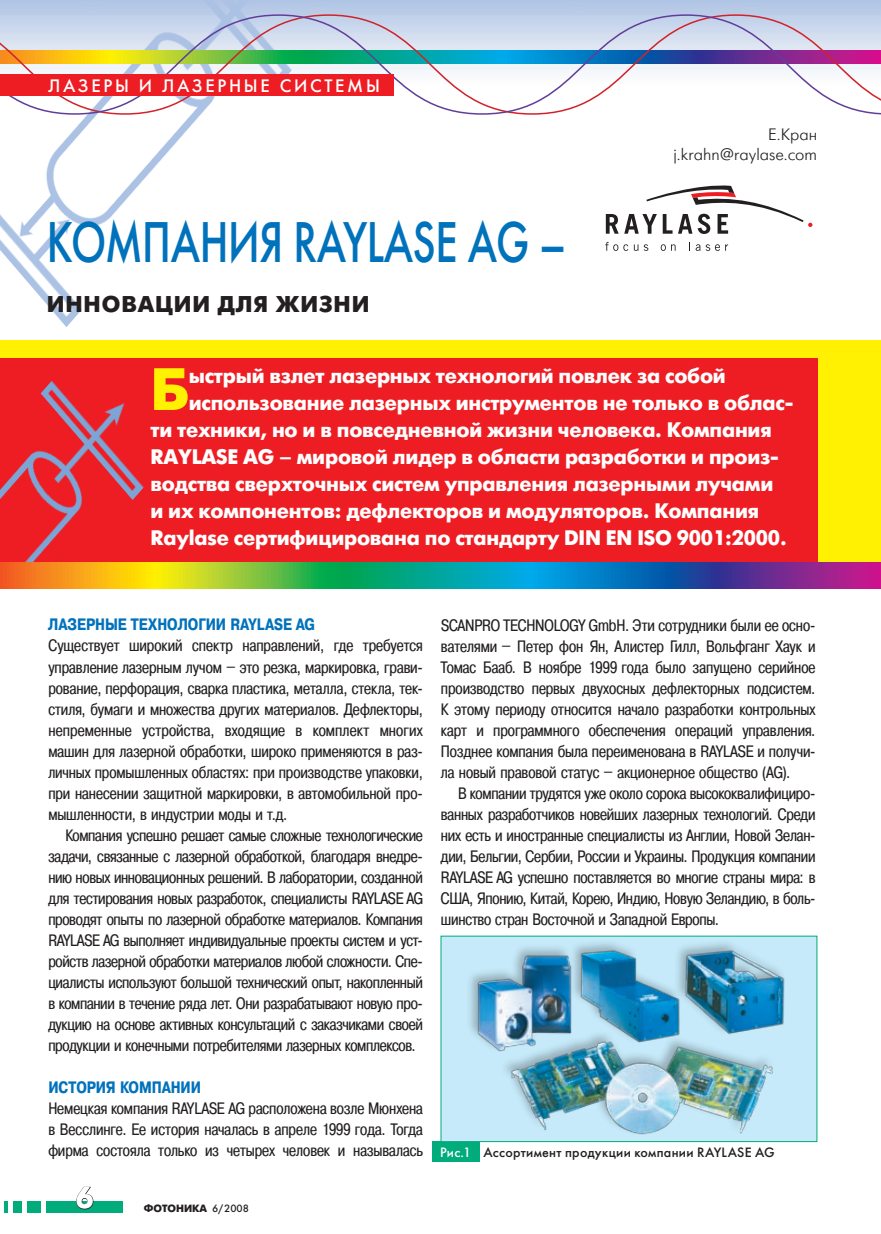
<style>
.page{position:relative;width:881px;height:1234px;background:#fff}
.page>*{position:absolute;margin:0;border:0;box-sizing:border-box;transform-origin:0 0}
.t1{font:700 59.55px "Futuris C";color:#fff101}
.t2{font:57px "Futuris C";letter-spacing:-.01em;color:#0072bc;scale:.75 1}
.t3{font:700 30px "Futuris C";color:#fff}
.t4{font:700 22.8px "Futuris C";letter-spacing:.04em;color:#231f20}
.t5{font:700 21px "Futuris C";letter-spacing:-.01em;color:#fff}
.t6{font:18px "Futuris C";letter-spacing:.15em;color:#fff}
.t7{font:16.5px/21px "Pragmatica Cond C";letter-spacing:-.005em;color:#231f20;text-align:justify}
.t8{font:700 16.5px "Pragmatica Cond C";color:#0072bc}
.t9{font:16.5px/19.8px "Futuris Light C";color:#231f20;text-align:right}
.t10{font:13.5px "Futuris C";letter-spacing:.02em;color:#231f20}
.t11{font:10.5px "Futuris C";color:#231f20}
.t12{font:700 10.5px "Futuris C";color:#231f20}
.s1{font-weight:700}
.s2{color:#fff}
</style>
<div class="page">
<img style="left:0;top:0;width:326px;height:327px">
<svg style="left:0;top:14px;width:880px;height:101px"></svg>
<div style="left:0;top:340px;width:880px;height:227px;background:#fff101"></div>
<div style="left:0;top:358px;width:816px;height:209px;background:#ee1d23"></div>
<img style="left:0;top:381px;width:144px;height:181px">
<svg style="left:0;top:562px;width:880px;height:26px;background:#618972"></svg>
<div style="left:432px;top:1141px;width:47px;height:20px;background:#00ac7c"></div>
<img style="left:442px;top:937px;width:372px;height:202px">
<div style="left:0;top:74px;width:393px;height:22px;background:#ee1d23"></div>
<svg style="left:605px;top:214px;width:13px;height:20px"></svg>
<svg style="left:605px;top:242px;width:43px;height:9px"></svg>
<svg style="left:660px;top:244px;width:15px;height:7px"></svg>
<svg style="left:695px;top:244px;width:32px;height:7px"></svg>
<svg style="left:624px;top:185px;width:188px;height:49px"></svg>
<div style="left:47px;top:1201px;width:76px;height:11px;background:#00ac7c"></div>
<div style="left:27px;top:1201px;width:14px;height:11px;background:#00ac7c"></div>
<div style="left:13px;top:1201px;width:9px;height:11px;background:#00ac7c"></div>
<hr style="left:4px;top:1201px;width:4px;height:11px;background:#00ac7c">
<svg style="left:76px;top:1186px;width:18px;height:23px"></svg>
<p class="t6" style="left:48px;top:75px;width:333px">ЛАЗЕРЫ И ЛАЗЕРНЫЕ СИСТЕМЫ</p>
<h2 class="t2" style="left:47px;top:207px;width:693px">КОМПАНИЯ RAYLASE AG –</h2>
<h3 class="t4" style="left:47px;top:291px;width:324px">инновации для жизни</h3>
<p class="t9" style="left:673px;top:125px;width:145px">Е.Кран j.krahn@raylase.com</p>
<h1 class="t1" style="left:150px;top:356px;width:40px">Б</h1>
<p class="t5" style="left:189px;top:364px;width:538px">ыстрый взлет лазерных технологий повлек за собой</p>
<p class="t5" style="left:189px;top:391px;width:606px">использование лазерных инструментов не только в облас-</p>
<p class="t5" style="left:150px;top:418px;width:622px">ти техники, но и в повседневной жизни человека. Компания</p>
<p class="t5" style="left:150px;top:445px;width:629px">Raylase AG – мировой лидер в области разработки и произ-</p>
<p class="t5" style="left:150px;top:472px;width:624px">водства сверхточных систем управления лазерными лучами</p>
<p class="t5" style="left:150px;top:499px;width:610px">и их компонентов: дефлекторов и модуляторов. Компания</p>
<p class="t5" style="left:150px;top:526px;width:637px">Raylase сертифицирована по стандарту DIN EN ISO 9001:2000.</p>
<p class="t8" style="left:48px;top:615px;width:268px">ЛАЗЕРНЫЕ ТЕХНОЛОГИИ RAYLASE AG</p>
<p class="t7" style="left:48px;top:635px;width:376px">СУЩЕСТВУЕТ ШИРОКИЙ СПЕКТР НАПРАВЛЕНИЙ, ГДЕ ТРЕБУЕТСЯ УПРАВЛЕНИЕ ЛАЗЕРНЫМ ЛУЧОМ – ЭТО РЕЗКА, МАРКИРОВКА, ГРАВИ-РОВАНИЕ, ПЕРФОРАЦИЯ, СВАРКА ПЛАСТИКА, МЕТАЛЛА, СТЕКЛА, ТЕК-СТИЛЯ, БУМАГИ И МНОЖЕСТВА ДРУГИХ МАТЕРИАЛОВ. ДЕФЛЕКТОРЫ, НЕПРЕМЕННЫЕ УСТРОЙСТВА, ВХОДЯЩИЕ В КОМПЛЕКТ МНОГИХ МАШИН ДЛЯ ЛАЗЕРНОЙ ОБРАБОТКИ, ШИРОКО ПРИМЕНЯЮТСЯ В РАЗ-ЛИЧНЫХ ПРОМЫШЛЕННЫХ ОБЛАСТЯХ: ПРИ ПРОИЗВОДСТВЕ УПАКОВКИ, ПРИ НАНЕСЕНИИ ЗАЩИТНОЙ МАРКИРОВКИ, В АВТОМОБИЛЬНОЙ ПРО-МЫШЛЕННОСТИ, В ИНДУСТРИИ МОДЫ И Т.Д.</p>
<p class="t7" style="left:48px;top:824px;width:376px;text-indent:17px">КОМПАНИЯ УСПЕШНО РЕШАЕТ САМЫЕ СЛОЖНЫЕ ТЕХНОЛОГИЧЕСКИЕ ЗАДАЧИ, СВЯЗАННЫЕ С ЛАЗЕРНОЙ ОБРАБОТКОЙ, БЛАГОДАРЯ ВНЕДРЕ-НИЮ НОВЫХ ИННОВАЦИОННЫХ РЕШЕНИЙ. В ЛАБОРАТОРИИ, СОЗДАННОЙ ДЛЯ ТЕСТИРОВАНИЯ НОВЫХ РАЗРАБОТОК, СПЕЦИАЛИСТЫ RAYLASE AG ПРОВОДЯТ ОПЫТЫ ПО ЛАЗЕРНОЙ ОБРАБОТКЕ МАТЕРИАЛОВ. КОМПАНИЯ RAYLASE AG ВЫПОЛНЯЕТ ИНДИВИДУАЛЬНЫЕ ПРОЕКТЫ СИСТЕМ И УСТ-РОЙСТВ ЛАЗЕРНОЙ ОБРАБОТКИ МАТЕРИАЛОВ ЛЮБОЙ СЛОЖНОСТИ. СПЕ-ЦИАЛИСТЫ ИСПОЛЬЗУЮТ БОЛЬШОЙ ТЕХНИЧЕСКИЙ ОПЫТ, НАКОПЛЕННЫЙ В КОМПАНИИ В ТЕЧЕНИЕ РЯДА ЛЕТ. ОНИ РАЗРАБАТЫВАЮТ НОВУЮ ПРО-ДУКЦИЮ НА ОСНОВЕ АКТИВНЫХ КОНСУЛЬТАЦИЙ С ЗАКАЗЧИКАМИ СВОЕЙ ПРОДУКЦИИ И КОНЕЧНЫМИ ПОТРЕБИТЕЛЯМИ ЛАЗЕРНЫХ КОМПЛЕКСОВ.</p>
<p class="t8" style="left:48px;top:1077px;width:154px">ИСТОРИЯ КОМПАНИИ</p>
<p class="t7" style="left:48px;top:1097px;width:376px">НЕМЕЦКАЯ КОМПАНИЯ RAYLASE AG РАСПОЛОЖЕНА ВОЗЛЕ МЮНХЕНА В ВЕССЛИНГЕ. ЕЕ ИСТОРИЯ НАЧАЛАСЬ В АПРЕЛЕ 1999 ГОДА. ТОГДА ФИРМА СОСТОЯЛА ТОЛЬКО ИЗ ЧЕТЫРЕХ ЧЕЛОВЕК И НАЗЫВАЛАСЬ</p>
<h3 class="t3" style="left:76px;top:1180px;width:19px">6</h3>
<p class="t12" style="left:144px;top:1202px;width:33px">ФОТОНИ</p>
<p class="t11" style="left:192px;top:1201px;width:58px"><span class="s1">КА</span> 6/2008</p>
<p class="t7" style="left:441px;top:614px;width:376px">SCANPRO TECHNOLOGY GMBH. ЭТИ СОТРУДНИКИ БЫЛИ ЕЕ ОСНО-ВАТЕЛЯМИ – ПЕТЕР ФОН ЯН, АЛИСТЕР ГИЛЛ, ВОЛЬФГАНГ ХАУК И ТОМАС БААБ. В НОЯБРЕ 1999 ГОДА БЫЛО ЗАПУЩЕНО СЕРИЙНОЕ ПРОИЗВОДСТВО ПЕРВЫХ ДВУХОСНЫХ ДЕФЛЕКТОРНЫХ ПОДСИСТЕМ.<br>К ЭТОМУ ПЕРИОДУ ОТНОСИТСЯ НАЧАЛО РАЗРАБОТКИ КОНТРОЛЬНЫХ КАРТ И ПРОГРАММНОГО ОБЕСПЕЧЕНИЯ ОПЕРАЦИЙ УПРАВЛЕНИЯ.<br>ПОЗДНЕЕ КОМПАНИЯ БЫЛА ПЕРЕИМЕНОВАНА В RAYLASE И ПОЛУЧИ-ЛА НОВЫЙ ПРАВОВОЙ СТАТУС – АКЦИОНЕРНОЕ ОБЩЕСТВО (AG).</p>
<p class="t7" style="left:441px;top:782px;width:376px;text-indent:17px">В КОМПАНИИ ТРУДЯТСЯ УЖЕ ОКОЛО СОРОКА ВЫСОКОКВАЛИФИЦИРО-ВАННЫХ РАЗРАБОТЧИКОВ НОВЕЙШИХ ЛАЗЕРНЫХ ТЕХНОЛОГИЙ. СРЕДИ НИХ ЕСТЬ И ИНОСТРАННЫЕ СПЕЦИАЛИСТЫ ИЗ АНГЛИИ, НОВОЙ ЗЕЛАН-ДИИ, БЕЛЬГИИ, СЕРБИИ, РОССИИ И УКРАИНЫ. ПРОДУКЦИЯ КОМПАНИИ RAYLASE AG УСПЕШНО ПОСТАВЛЯЕТСЯ ВО МНОГИЕ СТРАНЫ МИРА: В США, ЯПОНИЮ, КИТАЙ, КОРЕЮ, ИНДИЮ, НОВУЮ ЗЕЛАНДИЮ, В БОЛЬ-ШИНСТВО СТРАН ВОСТОЧНОЙ И ЗАПАДНОЙ ЕВРОПЫ.</p>
<p class="t10" style="left:440px;top:1143px;width:336px"><span class="s2">РИС.1</span> АССОРТИМЕНТ ПРОДУКЦИИ КОМПАНИИ RAYLASE AG</p>
</div>
